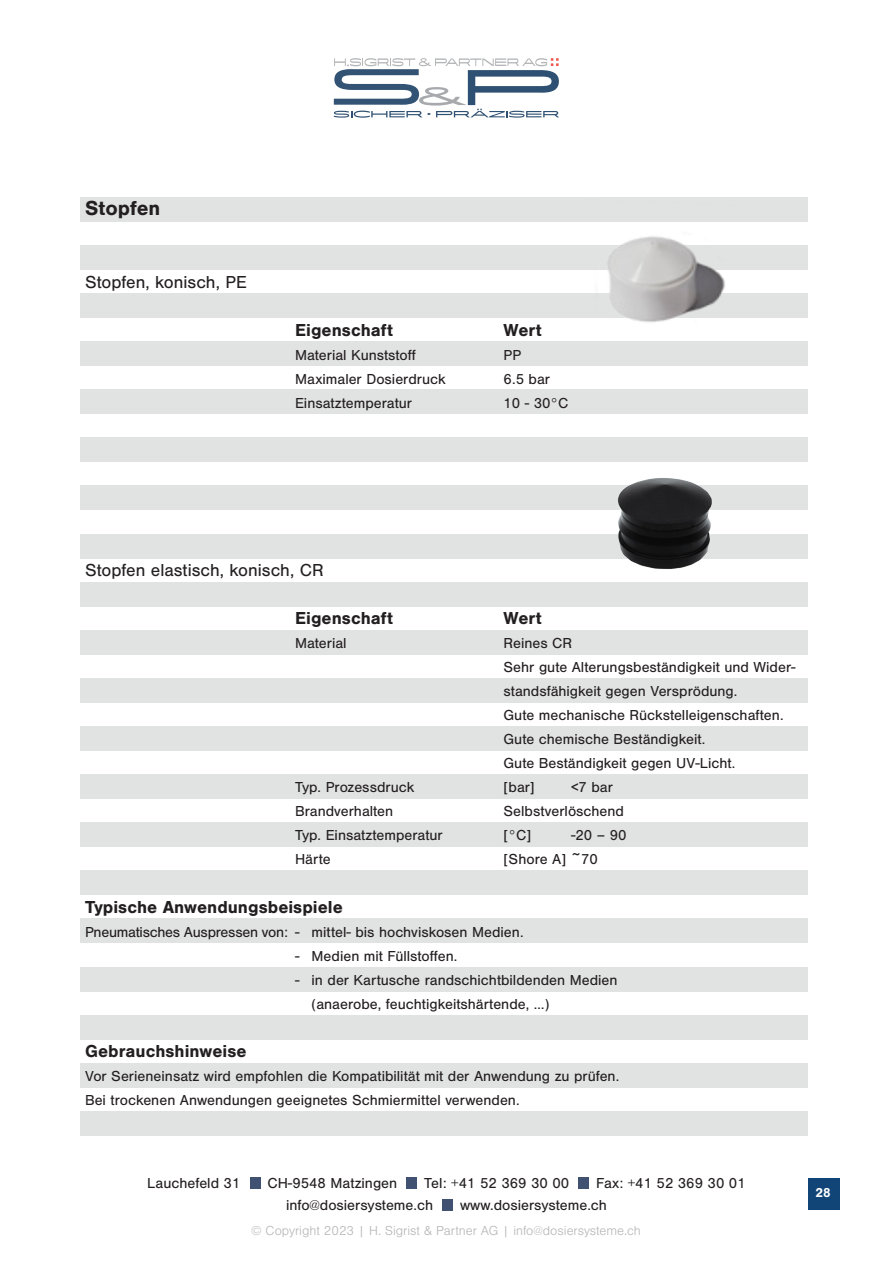
<style>
.page{position:relative;width:893px;height:1263px;background:#fff}
.page>*{position:absolute;margin:0;border:0;box-sizing:border-box;transform-origin:0 0}
.Titel_unter_hell{font:700 21px "Nimbus San";color:#231f20}
.Titel_regular{font:700 18px "Nimbus San";color:#231f20}
.Titel_regular-2{font:18px "Nimbus San";color:#231f20}
.Titel_regular-3{font:15px/24px "Nimbus San";color:#231f20}
.t1{font:300 13.5px "Nimbus San";color:#b5b6b8}
.t2{font:700 13.5px "Nimbus San";color:#fff}
</style>
<div class="page">
<div style="left:808px;top:1178px;width:31px;height:31px;background:#124577"></div>
<div style="left:250px;top:1178px;width:10px;height:11px;background:#405171"></div>
<div style="left:406px;top:1178px;width:11px;height:11px;background:#405171"></div>
<div style="left:442px;top:1199px;width:11px;height:11px;background:#405171"></div>
<div style="left:578px;top:1178px;width:10px;height:11px;background:#405171"></div>
<svg style="left:334px;top:58px;width:225px;height:60px"></svg>
<div style="left:81px;top:293px;width:727px;height:24px;background:#e1e2e2"></div>
<div style="left:81px;top:197px;width:727px;height:24px;background:#e1e2e2"></div>
<div style="left:81px;top:341px;width:727px;height:25px;background:#e1e2e2"></div>
<div style="left:81px;top:245px;width:727px;height:24px;background:#e1e2e2"></div>
<div style="left:81px;top:390px;width:727px;height:24px;background:#e1e2e2"></div>
<div style="left:81px;top:438px;width:727px;height:24px;background:#e1e2e2"></div>
<div style="left:81px;top:486px;width:727px;height:24px;background:#e1e2e2"></div>
<div style="left:81px;top:534px;width:727px;height:24px;background:#e1e2e2"></div>
<div style="left:81px;top:582px;width:727px;height:24px;background:#e1e2e2"></div>
<div style="left:81px;top:630px;width:727px;height:24px;background:#e1e2e2"></div>
<div style="left:81px;top:678px;width:727px;height:24px;background:#e1e2e2"></div>
<div style="left:81px;top:726px;width:727px;height:24px;background:#e1e2e2"></div>
<div style="left:81px;top:774px;width:727px;height:25px;background:#e1e2e2"></div>
<div style="left:81px;top:823px;width:727px;height:24px;background:#e1e2e2"></div>
<div style="left:81px;top:871px;width:727px;height:24px;background:#e1e2e2"></div>
<div style="left:81px;top:919px;width:727px;height:24px;background:#e1e2e2"></div>
<div style="left:81px;top:967px;width:727px;height:24px;background:#e1e2e2"></div>
<div style="left:81px;top:1015px;width:727px;height:24px;background:#e1e2e2"></div>
<div style="left:81px;top:1063px;width:727px;height:24px;background:#e1e2e2"></div>
<div style="left:81px;top:1111px;width:727px;height:24px;background:#e1e2e2"></div>
<img style="left:580px;top:221px;width:166px;height:102px">
<img style="left:587px;top:478px;width:155px;height:91px">
<p class="Titel_unter_hell" style="left:85px;top:196px;width:77px">Stopfen</p>
<p class="Titel_regular-2" style="left:85px;top:273px;width:163px">Stopfen, konisch, PE</p>
<p class="Titel_regular" style="left:295px;top:320px;width:99px">Eigenschaft</p>
<p class="Titel_regular" style="left:504px;top:320px;width:40px">Wert</p>
<p class="Titel_regular-3" style="left:295px;top:344px;width:122px">Material Kunststoff</p>
<p class="Titel_regular-3" style="left:504px;top:344px;width:19px">PP</p>
<p class="Titel_regular-3" style="left:295px;top:368px;width:152px">Maximaler Dosierdruck</p>
<p class="Titel_regular-3" style="left:504px;top:368px;width:48px">6.5 bar</p>
<p class="Titel_regular-3" style="left:295px;top:392px;width:119px">Einsatztemperatur</p>
<p class="Titel_regular-3" style="left:504px;top:392px;width:66px">10 - 30°C</p>
<p class="Titel_regular-2" style="left:85px;top:561px;width:240px">Stopfen elastisch, konisch, CR</p>
<p class="Titel_regular" style="left:295px;top:608px;width:99px">Eigenschaft</p>
<p class="Titel_regular" style="left:504px;top:608px;width:40px">Wert</p>
<p class="Titel_regular-3" style="left:295px;top:632px;width:53px">Material</p>
<p class="Titel_regular-3" style="left:504px;top:632px;width:70px">Reines CR</p>
<p class="Titel_regular-3" style="left:504px;top:656px;width:293px">Sehr gute Alterungsbeständigkeit und Wider&shy;standsfähigkeit gegen Versprödung.</p>
<p class="Titel_regular-3" style="left:504px;top:704px;width:282px">Gute mechanische Rückstelleigenschaften.</p>
<p class="Titel_regular-3" style="left:504px;top:728px;width:203px">Gute chemische Beständigkeit.</p>
<p class="Titel_regular-3" style="left:504px;top:752px;width:233px">Gute Beständigkeit gegen UV-Licht.</p>
<p class="Titel_regular-3" style="left:295px;top:776px;width:121px">Typ. Prozessdruck</p>
<p class="Titel_regular-3" style="left:504px;top:776px;width:33px">[bar]</p>
<p class="Titel_regular-3" style="left:571px;top:776px;width:43px">&lt;7 bar</p>
<p class="Titel_regular-3" style="left:295px;top:800px;width:100px">Brandverhalten</p>
<p class="Titel_regular-3" style="left:504px;top:800px;width:122px">Selbstverlöschend</p>
<p class="Titel_regular-3" style="left:295px;top:824px;width:149px">Typ. Einsatztemperatur</p>
<p class="Titel_regular-3" style="left:504px;top:824px;width:29px">[°C]</p>
<p class="Titel_regular-3" style="left:571px;top:824px;width:57px">-20 – 90</p>
<p class="Titel_regular-3" style="left:295px;top:848px;width:37px">Härte</p>
<p class="Titel_regular-3" style="left:504px;top:848px;width:96px">[Shore A] ~70</p>
<p class="Titel_regular" style="left:85px;top:896px;width:259px">Typische Anwendungsbeispiele</p>
<p class="Titel_regular-3" style="left:85px;top:920px;width:440px">Pneumatisches Auspressen von: - mittel- bis hochviskosen Medien.</p>
<p class="Titel_regular-3" style="left:295px;top:944px;width:164px">- Medien mit Füllstoffen.</p>
<p class="Titel_regular-3" style="left:295px;top:968px;width:324px">- in der Kartusche randschichtbildenden Medien</p>
<p class="Titel_regular-3" style="left:312px;top:992px;width:239px">(anaerobe, feuchtigkeitshärtende, …)</p>
<p class="Titel_regular" style="left:85px;top:1040px;width:163px">Gebrauchshinweise</p>
<p class="Titel_regular-3" style="left:85px;top:1064px;width:536px">Vor Serieneinsatz wird empfohlen die Kompatibilität mit der Anwendung zu prüfen.</p>
<p class="Titel_regular-3" style="left:85px;top:1088px;width:436px">Bei trockenen Anwendungen geeignetes Schmiermittel verwenden.</p>
<p class="Titel_regular-3" style="left:147px;top:1171px;width:95px">Lauchefeld 31</p>
<p class="Titel_regular-3" style="left:267px;top:1171px;width:131px">CH-9548 Matzingen</p>
<p class="Titel_regular-3" style="left:424px;top:1171px;width:146px">Tel: +41 52 369 30 00</p>
<p class="Titel_regular-3" style="left:596px;top:1171px;width:151px">Fax: +41 52 369 30 01</p>
<p class="Titel_regular-3" style="left:286px;top:1193px;width:149px">info@dosiersysteme.ch</p>
<p class="Titel_regular-3" style="left:460px;top:1193px;width:148px">www.dosiersysteme.ch</p>
<p class="t1" style="left:251px;top:1223px;width:391px">© Copyright 2023 | H. Sigrist &amp; Partner AG | info@dosiersysteme.ch</p>
<p class="t2" style="left:815px;top:1185px;width:17px">28</p>
</div>
